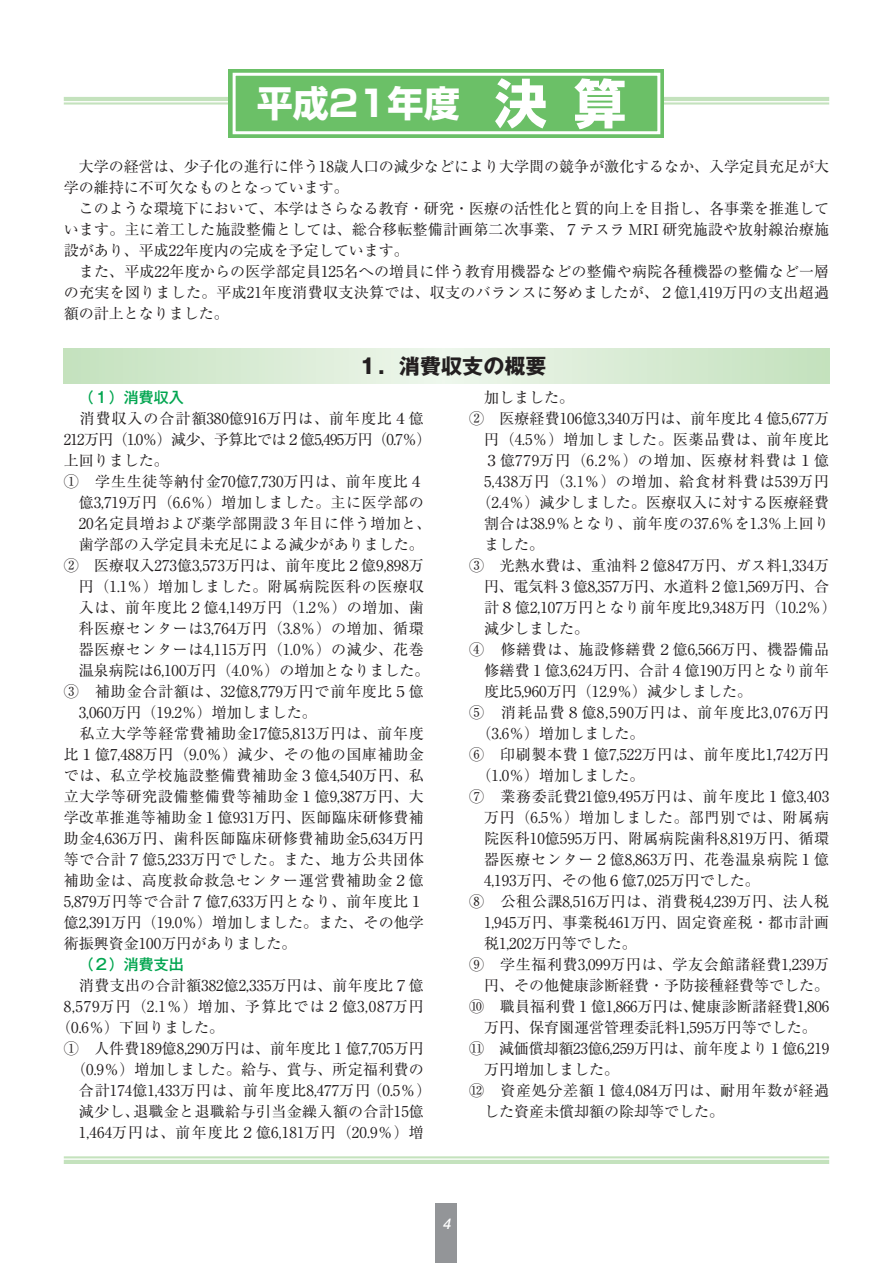
<style>
.page{position:relative;width:893px;height:1263px;background:#fff}
.page>*{position:absolute;margin:0;border:0;box-sizing:border-box;transform-origin:0 0}
.t1{font:700 36px "Shin Go Pr 6 N";color:#fff}
.t2{font:700 21px "Gothic MB101 Pr 6 N";color:#231f20}
.t3{font:15px/21px "Ryumin Pr 6 N";letter-spacing:.01em;color:#231f20;text-align:justify}
.t4{font:15px "Ryumin Pr 6 N";letter-spacing:.05em;color:#231f20}
.t5{font:15px "Ryumin Pr 6 N";letter-spacing:.045em;color:#231f20}
.t6{font:15px "Ryumin Pr 6 N";letter-spacing:.04em;color:#231f20}
.t7{font:15px "Ryumin Pr 6 N";letter-spacing:.075em;color:#231f20}
.t8{font:15px "Ryumin Pr 6 N";letter-spacing:.035em;color:#231f20}
.t9{font:15px "Ryumin Pr 6 N";letter-spacing:-.01em;color:#231f20}
.t10{font:15px "Ryumin Pr 6 N";letter-spacing:-.045em;color:#231f20}
.t11{font:15px "Ryumin Pr 6 N";letter-spacing:.06em;color:#231f20}
.t12{font:500 15px "Gothic MB101 Pr 6 N";color:#00a54f}
.t13{font:italic 700 14.25px "Futo Go B101 Pro";color:#fff}
.s1{font-size:52.5px}
</style>
<div class="page">
<svg style="left:64px;top:348px;width:765px;height:36px;background:#d8ebd4"></svg>
<div style="left:436px;top:1203px;width:21px;height:60px;background:#939598"></div>
<hr style="left:64px;top:97px;width:765px;height:4px;background:#c4e2bd">
<hr style="left:64px;top:102px;width:765px;height:3px;background:#c4e2bd">
<div style="left:229px;top:69px;width:435px;height:69px;background:linear-gradient(to right,#6bc067,#6bc067)"></div>
<hr style="left:64px;top:1160px;width:765px;height:4px;background:#c4e2bd">
<hr style="left:64px;top:1156px;width:765px;height:2px;background:#c4e2bd">
<div style="left:236px;top:76px;width:421px;height:55px;background:#6bc067"></div>
<div style="left:232px;top:73px;width:428px;height:61px;border:3px solid #fff"></div>
<h1 class="t1" style="left:257px;top:75px;width:371px">平成21年度 <span class="s1">決算</span></h1>
<p class="t3" style="left:64px;top:155px;width:767px;text-indent:15px">大学の経営は、少子化の進行に伴う18歳人口の減少などにより大学間の競争が激化するなか、入学定員充足が大学の維持に不可欠なものとなっています。</p>
<p class="t3" style="left:64px;top:197px;width:767px;text-indent:15px">このような環境下において、本学はさらなる教育・研究・医療の活性化と質的向上を目指し、各事業を推進しています。主に着工した施設整備としては、総合移転整備計画第二次事業、７テスラ MRI 研究施設や放射線治療施設があり、平成22年度内の完成を予定しています。</p>
<p class="t3" style="left:64px;top:260px;width:766px;text-indent:15px">また、平成22年度からの医学部定員125名への増員に伴う教育用機器などの整備や病院各種機器の整備など一層の充実を図りました。平成21年度消費収支決算では、収支のバランスに努めましたが、２億1,419万円の支出超過額の計上となりました。</p>
<h2 class="t2" style="left:357px;top:349px;width:190px">１．消費収支の概要</h2>
<p class="t12" style="left:79px;top:385px;width:106px">（１）消費収入</p>
<p class="t11" style="left:80px;top:407px;width:346px">消費収入の合計額380億916万円は、前年度比４億</p>
<p class="t10" style="left:64px;top:428px;width:369px">212万円（1.0％）減少、予算比では２億5,495万円（0.7％）</p>
<p class="t3" style="left:64px;top:449px;width:106px">上回りました。</p>
<p class="t4" style="left:64px;top:470px;width:361px">① 学生生徒等納付金70億7,730万円は、前年度比４</p>
<p class="t5" style="left:79px;top:491px;width:347px">億3,719万円（6.6％）増加しました。主に医学部の</p>
<p class="t3" style="left:79px;top:512px;width:354px">20名定員増および薬学部開設３年目に伴う増加と、</p>
<p class="t3" style="left:79px;top:533px;width:346px">歯学部の入学定員未充足による減少がありました。</p>
<p class="t3" style="left:64px;top:554px;width:361px">② 医療収入273億3,573万円は、前年度比２億9,898万</p>
<p class="t4" style="left:79px;top:575px;width:346px">円（1.1％）増加しました。附属病院医科の医療収</p>
<p class="t4" style="left:79px;top:596px;width:347px">入は、前年度比２億4,149万円（1.2％）の増加、歯</p>
<p class="t5" style="left:79px;top:617px;width:347px">科医療センターは3,764万円（3.8％）の増加、循環</p>
<p class="t5" style="left:79px;top:638px;width:347px">器医療センターは4,115万円（1.0％）の減少、花巻</p>
<p class="t3" style="left:79px;top:659px;width:352px">温泉病院は6,100万円（4.0％）の増加となりました。</p>
<p class="t4" style="left:64px;top:680px;width:361px">③ 補助金合計額は、32億8,779万円で前年度比５億</p>
<p class="t3" style="left:79px;top:701px;width:240px">3,060万円（19.2％）増加しました。</p>
<p class="t4" style="left:80px;top:722px;width:346px">私立大学等経常費補助金17億5,813万円は、前年度</p>
<p class="t6" style="left:64px;top:743px;width:361px">比１億7,488万円（9.0％）減少、その他の国庫補助金</p>
<p class="t4" style="left:64px;top:764px;width:361px">では、私立学校施設整備費補助金３億4,540万円、私</p>
<p class="t5" style="left:64px;top:785px;width:362px">立大学等研究設備整備費等補助金１億9,387万円、大</p>
<p class="t3" style="left:64px;top:806px;width:361px">学改革推進等補助金１億931万円、医師臨床研修費補</p>
<p class="t6" style="left:64px;top:827px;width:361px">助金4,636万円、歯科医師臨床研修費補助金5,634万円</p>
<p class="t4" style="left:64px;top:848px;width:361px">等で合計７億5,233万円でした。また、地方公共団体</p>
<p class="t4" style="left:64px;top:869px;width:362px">補助金は、高度救命救急センター運営費補助金２億</p>
<p class="t6" style="left:64px;top:890px;width:362px">5,879万円等で合計７億7,633万円となり、前年度比１</p>
<p class="t3" style="left:64px;top:911px;width:361px">億2,391万円（19.0％）増加しました。また、その他学</p>
<p class="t3" style="left:64px;top:932px;width:234px">術振興資金100万円がありました。</p>
<p class="t12" style="left:79px;top:952px;width:106px">（２）消費支出</p>
<p class="t3" style="left:79px;top:974px;width:346px">消費支出の合計額382億2,335万円は、前年度比７億</p>
<p class="t7" style="left:64px;top:995px;width:362px">8,579万円（2.1％）増加、予算比では２億3,087万円</p>
<p class="t3" style="left:56px;top:1016px;width:169px">（0.6％）下回りました。</p>
<p class="t3" style="left:64px;top:1037px;width:361px">① 人件費189億8,290万円は、前年度比１億7,705万円</p>
<p class="t3" style="left:71px;top:1058px;width:354px">（0.9％）増加しました。給与、賞与、所定福利費の</p>
<p class="t3" style="left:79px;top:1079px;width:354px">合計174億1,433万円は、前年度比8,477万円（0.5％）</p>
<p class="t3" style="left:79px;top:1100px;width:347px">減少し、退職金と退職給与引当金繰入額の合計15億</p>
<p class="t5" style="left:79px;top:1121px;width:347px">1,464万円は、前年度比２億6,181万円（20.9％）増</p>
<p class="t3" style="left:484px;top:386px;width:91px">加しました。</p>
<p class="t3" style="left:469px;top:407px;width:361px">② 医療経費106億3,340万円は、前年度比４億5,677万</p>
<p class="t4" style="left:484px;top:428px;width:346px">円（4.5％）増加しました。医薬品費は、前年度比</p>
<p class="t7" style="left:484px;top:449px;width:347px">３億779万円（6.2％）の増加、医療材料費は１億</p>
<p class="t7" style="left:484px;top:470px;width:347px">5,438万円（3.1％）の増加、給食材料費は539万円</p>
<p class="t3" style="left:476px;top:491px;width:354px">（2.4％）減少しました。医療収入に対する医療経費</p>
<p class="t8" style="left:484px;top:512px;width:346px">割合は38.9％となり、前年度の37.6％を1.3％上回り</p>
<p class="t3" style="left:484px;top:533px;width:61px">ました。</p>
<p class="t3" style="left:469px;top:554px;width:361px">③ 光熱水費は、重油料２億847万円、ガス料1,334万</p>
<p class="t9" style="left:484px;top:575px;width:347px">円、電気料３億8,357万円、水道料２億1,569万円、合</p>
<p class="t8" style="left:484px;top:596px;width:354px">計８億2,107万円となり前年度比9,348万円（10.2％）</p>
<p class="t3" style="left:484px;top:617px;width:106px">減少しました。</p>
<p class="t4" style="left:469px;top:638px;width:361px">④ 修繕費は、施設修繕費２億6,566万円、機器備品</p>
<p class="t3" style="left:484px;top:659px;width:346px">修繕費１億3,624万円、合計４億190万円となり前年</p>
<p class="t3" style="left:484px;top:680px;width:270px">度比5,960万円（12.9％）減少しました。</p>
<p class="t7" style="left:469px;top:701px;width:362px">⑤ 消耗品費８億8,590万円は、前年度比3,076万円</p>
<p class="t3" style="left:476px;top:722px;width:169px">（3.6％）増加しました。</p>
<p class="t6" style="left:469px;top:743px;width:361px">⑥ 印刷製本費１億7,522万円は、前年度比1,742万円</p>
<p class="t3" style="left:476px;top:764px;width:169px">（1.0％）増加しました。</p>
<p class="t5" style="left:469px;top:785px;width:362px">⑦ 業務委託費21億9,495万円は、前年度比１億3,403</p>
<p class="t4" style="left:484px;top:806px;width:347px">万円（6.5％）増加しました。部門別では、附属病</p>
<p class="t3" style="left:484px;top:827px;width:347px">院医科10億595万円、附属病院歯科8,819万円、循環</p>
<p class="t4" style="left:484px;top:848px;width:346px">器医療センター２億8,863万円、花巻温泉病院１億</p>
<p class="t3" style="left:484px;top:869px;width:277px">4,193万円、その他６億7,025万円でした。</p>
<p class="t5" style="left:469px;top:890px;width:362px">⑧ 公租公課8,516万円は、消費税4,239万円、法人税</p>
<p class="t3" style="left:484px;top:911px;width:346px">1,945万円、事業税461万円、固定資産税・都市計画</p>
<p class="t3" style="left:484px;top:932px;width:154px">税1,202万円等でした。</p>
<p class="t6" style="left:469px;top:953px;width:361px">⑨ 学生福利費3,099万円は、学友会館諸経費1,239万</p>
<p class="t3" style="left:484px;top:974px;width:347px">円、その他健康診断経費・予防接種経費等でした。</p>
<p class="t3" style="left:469px;top:995px;width:361px">⑩ 職員福利費１億1,866万円は、健康診断諸経費1,806</p>
<p class="t3" style="left:484px;top:1016px;width:334px">万円、保育園運営管理委託料1,595万円等でした。</p>
<p class="t9" style="left:469px;top:1037px;width:362px">⑪ 減価償却額23億6,259万円は、前年度より１億6,219</p>
<p class="t3" style="left:484px;top:1058px;width:137px">万円増加しました。</p>
<p class="t5" style="left:469px;top:1079px;width:361px">⑫ 資産処分差額１億4,084万円は、耐用年数が経過</p>
<p class="t3" style="left:484px;top:1100px;width:241px">した資産未償却額の除却等でした。</p>
<p class="t13" style="left:442px;top:1212px;width:13px">4</p>
</div>
